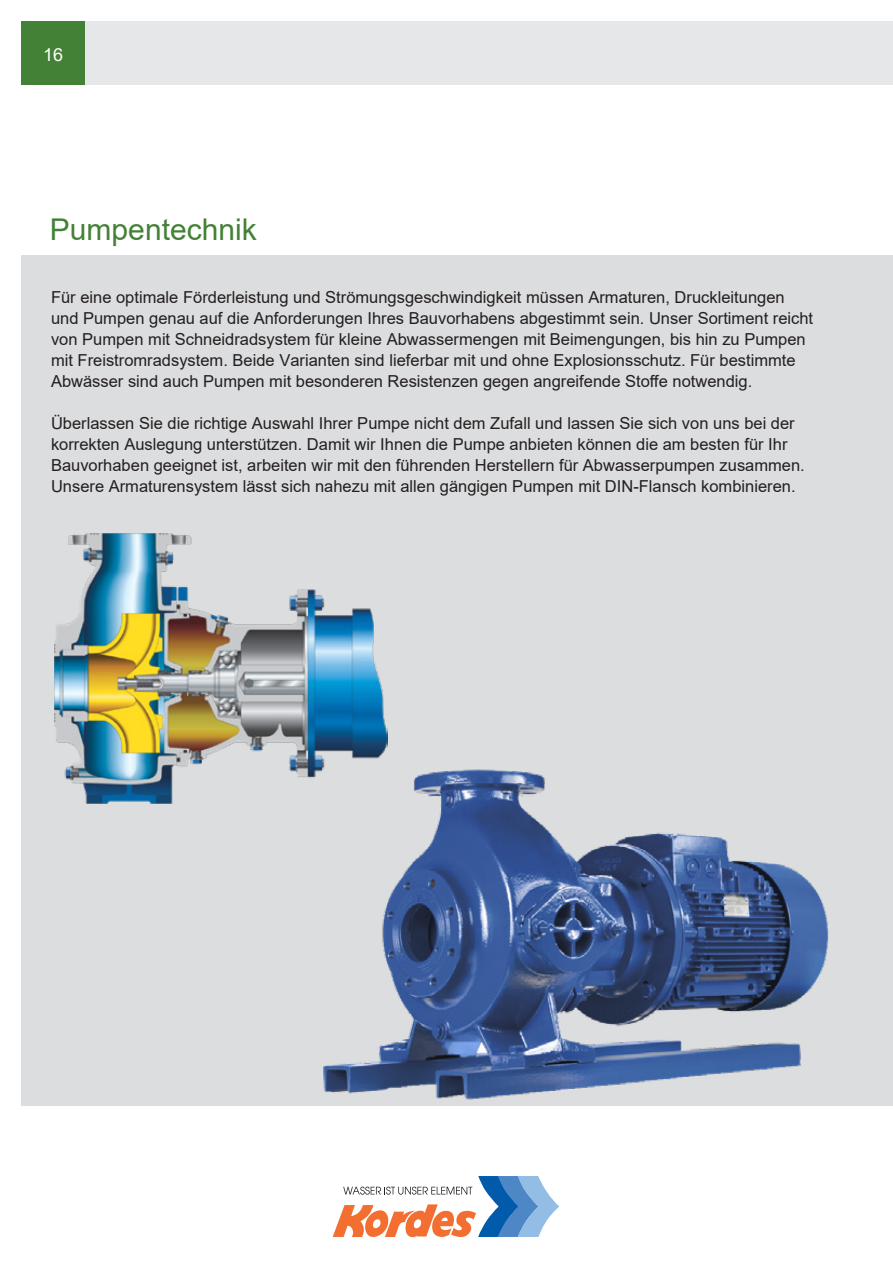
<style>
.page{position:relative;width:893px;height:1263px;background:#fff}
.page>*{position:absolute;margin:0;border:0;box-sizing:border-box;transform-origin:0 0}
.t1{font:30px "Arial";color:#438136}
.t2{font:18px "Arial";color:#fff}
.t3{font:16.5px/21px "Arial";color:#231f20}
</style>
<div class="page">
<div style="left:85px;top:21px;width:808px;height:64px;background:#e6e7e9"></div>
<div style="left:21px;top:21px;width:64px;height:64px;background:#438136"></div>
<svg style="left:333px;top:1176px;width:226px;height:61px"></svg>
<div style="left:21px;top:255px;width:872px;height:851px;background:#dcddde"></div>
<img style="left:323px;top:769px;width:506px;height:331px">
<img style="left:55px;top:534px;width:333px;height:270px">
<p class="t2" style="left:43px;top:43px;width:22px">16</p>
<p class="t1" style="left:50px;top:208px;width:208px">Pumpentechnik</p>
<p class="t3" style="left:51px;top:287px;width:764px">Für eine optimale Förderleistung und Strömungsgeschwindigkeit müssen Armaturen, Druckleitungen und Pumpen genau auf die Anforderungen Ihres Bauvorhabens abgestimmt sein. Unser Sortiment reicht von Pumpen mit Schneidradsystem für kleine Abwassermengen mit Beimengungen, bis hin zu Pumpen mit Freistromradsystem. Beide Varianten sind lieferbar mit und ohne Explosionsschutz. Für bestimmte Abwässer sind auch Pumpen mit besonderen Resistenzen gegen angreifende Stoffe notwendig.</p>
<p class="t3" style="left:51px;top:413px;width:755px">Überlassen Sie die richtige Auswahl Ihrer Pumpe nicht dem Zufall und lassen Sie sich von uns bei der korrekten Auslegung unterstützen. Damit wir Ihnen die Pumpe anbieten können die am besten für Ihr Bauvorhaben geeignet ist, arbeiten wir mit den führenden Herstellern für Abwasserpumpen zusammen.<br>Unsere Armaturensystem lässt sich nahezu mit allen gängigen Pumpen mit DIN-Flansch kombinieren.</p>
</div>
